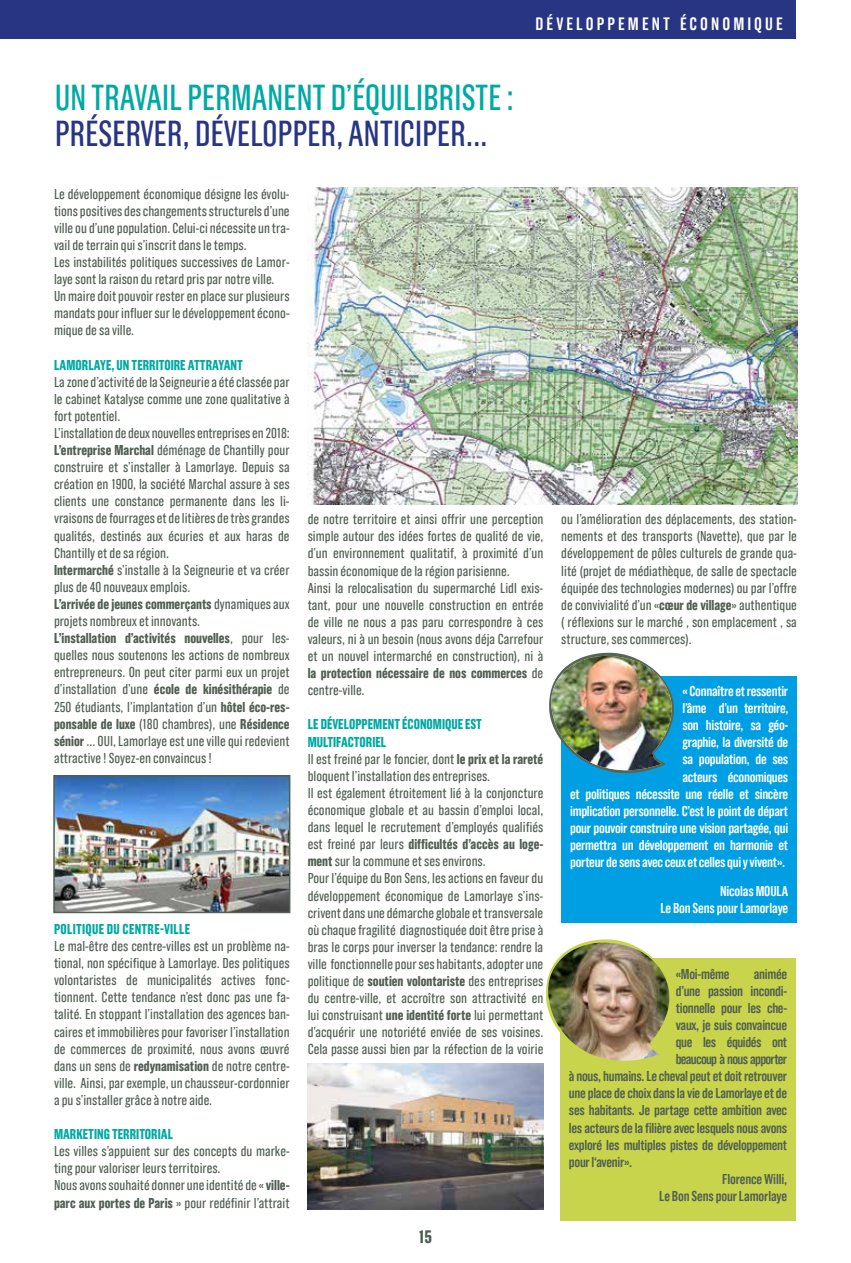
<style>
.page{position:relative;width:851px;height:1263px;background:#fff}
.page>*{position:absolute;margin:0;border:0;box-sizing:border-box;transform-origin:0 0}
.t1{font:36px "Grotzec Cond";letter-spacing:-.01em;color:#00a9a3}
.t2{font:36px "Grotzec Cond";letter-spacing:-.01em;color:#283583}
.t3{font:700 18px "Grotzec Cond";color:#525f53}
.t4{font:600 17.85px "Grotzec Cond";letter-spacing:.17em;color:#fff}
.t5{font:14.25px/17.1px "Grotzec Cond";color:#525f53}
.t6{font:600 14.25px/17.1px "Grotzec Cond";letter-spacing:-.02em;color:#fff;text-align:right}
.t7{font:600 14.25px "Grotzec Cond";letter-spacing:-.02em;color:#525f53}
.t8{font:700 14.25px "Grotzec Cond";color:#00a9a3}
.t9{font:700 14.25px "Grotzec Cond";letter-spacing:.02em;color:#00a9a3}
.t10{font:600 14.25px "Grotzec Cond";letter-spacing:-.05em;color:#525f53}
.s1{font-weight:700}
.s2{font-weight:700;color:#00a9a3}
</style>
<div class="page">
<div style="left:0;top:0;width:795px;height:38px;background:#283583"></div>
<div style="left:560px;top:959px;width:235px;height:262px;background:#c7d44c"></div>
<svg style="left:546px;top:939px;width:125px;height:70px"></svg>
<img style="left:548px;top:943px;width:121px;height:118px">
<img style="left:307px;top:187px;width:490px;height:317px">
<img style="left:56px;top:778px;width:231px;height:132px">
<div style="left:53px;top:775px;width:237px;height:138px;border:2px solid #525f53"></div>
<div style="left:561px;top:676px;width:235px;height:247px;background:#009fe3"></div>
<img style="left:307px;top:1064px;width:236px;height:145px">
<svg style="left:549px;top:653px;width:124px;height:120px"></svg>
<img style="left:551px;top:656px;width:120px;height:115px">
<h1 class="t1" style="left:55px;top:77px;width:460px">UN TRAVAIL PERMANENT D’ÉQUILIBRISTE :</h1>
<h1 class="t2" style="left:55px;top:113px;width:434px">PRÉSERVER, DÉVELOPPER, ANTICIPER...</h1>
<p class="t4" style="left:535px;top:14px;width:249px">DÉVELOPPEMENT ÉCONOMIQUE</p>
<p class="t5" style="left:54px;top:185px;width:237px">Le développement économique désigne les évolu&shy;tions positives des changements structurels d’une ville ou d’une population. Celui-ci nécessite un tra&shy;vail de terrain qui s’inscrit dans le temps.<br>Les instabilités politiques successives de Lamor&shy;laye sont la raison du retard pris par notre ville.<br>Un maire doit pouvoir rester en place sur plusieurs mandats pour influer sur le développement écono&shy;mique de sa ville.</p>
<p class="t8" style="left:54px;top:356px;width:190px">LAMORLAYE, UN TERRITOIRE ATTRAYANT</p>
<p class="t5" style="left:54px;top:373px;width:237px">La zone d’activité de la Seigneurie a été classée par le cabinet Katalyse comme une zone qualitative à fort potentiel.<br>L’installation de deux nouvelles entreprises en 2018:<br><span class="s1">L’entreprise Marchal</span> déménage de Chantilly pour construire et s’installer à Lamorlaye. Depuis sa création en 1900, la société Marchal assure à ses clients une constance permanente dans les li&shy;vraisons de fourrages et de litières de très grandes qualités, destinés aux écuries et aux haras de Chantilly et de sa région.<br><span class="s1">Intermarché</span> s’installe à la Seigneurie et va créer plus de 40 nouveaux emplois.<br><span class="s1">L’arrivée de jeunes commerçants</span> dynamiques aux projets nombreux et innovants.<br><span class="s1">L’installation d’activités nouvelles</span>, pour les&shy;quelles nous soutenons les actions de nombreux entrepreneurs. On peut citer parmi eux un projet d’installation d’une <span class="s1">école de kinésithérapie</span> de 250 étudiants, l’implantation d’un <span class="s1">hôtel éco-res&shy;ponsable de luxe</span> (180 chambres), une <span class="s1">Résidence sénior</span> ... OUI, Lamorlaye est une ville qui redevient attractive ! Soyez-en convaincus !</p>
<p class="t9" style="left:54px;top:921px;width:138px">POLITIQUE DU CENTRE-VILLE</p>
<p class="t5" style="left:54px;top:937px;width:237px;text-align:justify">Le mal-être des centre-villes est un problème na&shy;tional, non spécifique à Lamorlaye. Des politiques volontaristes de municipalités actives fonc&shy;tionnent. Cette tendance n’est donc pas une fa&shy;talité. En stoppant l’installation des agences ban&shy;caires et immobilières pour favoriser l’installation de commerces de proximité, nous avons œuvré dans un sens de <span class="s1">redynamisation</span> de notre centre&shy;ville. Ainsi, par exemple, un chausseur-cordonnier a pu s’installer grâce à notre aide.</p>
<p class="t8" style="left:54px;top:1126px;width:120px">MARKETING TERRITORIAL</p>
<p class="t5" style="left:54px;top:1142px;width:237px">Les villes s’appuient sur des concepts du marke&shy;ting pour valoriser leurs territoires.<br>Nous avons souhaité donner une identité de « <span class="s1">ville&shy;parc aux portes de Paris</span> » pour redéfinir l’attrait</p>
<p class="t5" style="left:307px;top:510px;width:237px">de notre territoire et ainsi offrir une perception simple autour des idées fortes de qualité de vie, d’un environnement qualitatif, à proximité d’un bassin économique de la région parisienne.<br>Ainsi la relocalisation du supermarché Lidl exis&shy;tant, pour une nouvelle construction en entrée de ville ne nous a pas paru correspondre à ces valeurs, ni à un besoin (nous avons déja Carrefour et un nouvel intermarché en construction), ni à <span class="s1">la protection nécessaire de nos commerces</span> de centre-ville.</p>
<p class="t5" style="left:307px;top:716px;width:237px"><span class="s2">LE DÉVELOPPEMENT ÉCONOMIQUE EST MULTIFACTORIEL<br></span>Il est freiné par le foncier, dont <span class="s1">le prix et la rareté </span>bloquent l’installation des entreprises.<br>Il est également étroitement lié à la conjoncture économique globale et au bassin d’emploi local, dans lequel le recrutement d’employés qualifiés est freiné par leurs <span class="s1">difficultés d’accès au loge&shy;ment</span> sur la commune et ses environs.<br>Pour l’équipe du Bon Sens, les actions en faveur du développement économique de Lamorlaye s’ins&shy;crivent dans une démarche globale et transversale où chaque fragilité diagnostiquée doit être prise à bras le corps pour inverser la tendance: rendre la ville fonctionnelle pour ses habitants, adopter une politique de <span class="s1">soutien volontariste</span> des entreprises du centre-ville, et accroître son attractivité en lui construisant <span class="s1">une identité forte</span> lui permettant d’acquérir une notoriété enviée de ses voisines.<br>Cela passe aussi bien par la réfection de la voirie</p>
<p class="t3" style="left:419px;top:1226px;width:15px">15</p>
<p class="t5" style="left:561px;top:510px;width:237px;text-align:justify">ou l’amélioration des déplacements, des station&shy;nements et des transports (Navette), que par le développement de pôles culturels de grande qua&shy;lité (projet de médiathèque, de salle de spectacle équipée des technologies modernes) ou par l’offre de convivialité d’un «<span class="s1">cœur de village</span>» authentique ( réflexions sur le marché , son emplacement , sa structure, ses commerces).</p>
<p class="t6" style="left:570px;top:682px;width:220px">« Connaître et ressentir<br>l’âme d’un territoire,<br>son histoire, sa géo-<br>graphie, la diversité de<br>sa population, de ses<br>acteurs économiques<br>et politiques nécessite une réelle et sincère implication personnelle. C’est le point de départ pour pouvoir construire une vision partagée, qui permettra un développement en harmonie et porteur de sens avec ceux et celles qui y vivent».</p>
<p class="t6" style="left:660px;top:882px;width:129px">Nicolas MOULA<br>Le Bon Sens pour Lamorlaye</p>
<p class="t7" style="left:675px;top:965px;width:55px">«Moi-même</p>
<p class="t7" style="left:753px;top:965px;width:35px">animée</p>
<p class="t7" style="left:675px;top:982px;width:113px">d’une passion incondi-</p>
<p class="t7" style="left:675px;top:1000px;width:113px">tionnelle pour les che-</p>
<p class="t7" style="left:675px;top:1017px;width:113px">vaux, je suis convaincue</p>
<p class="t7" style="left:675px;top:1034px;width:113px">que les équidés ont</p>
<p class="t10" style="left:675px;top:1051px;width:113px">beaucoup à nous apporter</p>
<p class="t7" style="left:569px;top:1068px;width:220px">à nous, humains. Le cheval peut et doit retrouver</p>
<p class="t7" style="left:569px;top:1085px;width:220px">une place de choix dans la vie de Lamorlaye et de</p>
<p class="t7" style="left:569px;top:1102px;width:220px">ses habitants. Je partage cette ambition avec</p>
<p class="t7" style="left:569px;top:1119px;width:220px">les acteurs de la filière avec lesquels nous avons</p>
<p class="t7" style="left:569px;top:1136px;width:220px">exploré les multiples pistes de développement</p>
<p class="t7" style="left:569px;top:1153px;width:65px">pour l‘avenir».</p>
<p class="t7" style="left:722px;top:1171px;width:66px">Florence Willi,</p>
<p class="t7" style="left:659px;top:1188px;width:129px">Le Bon Sens pour Lamorlaye</p>
</div>
